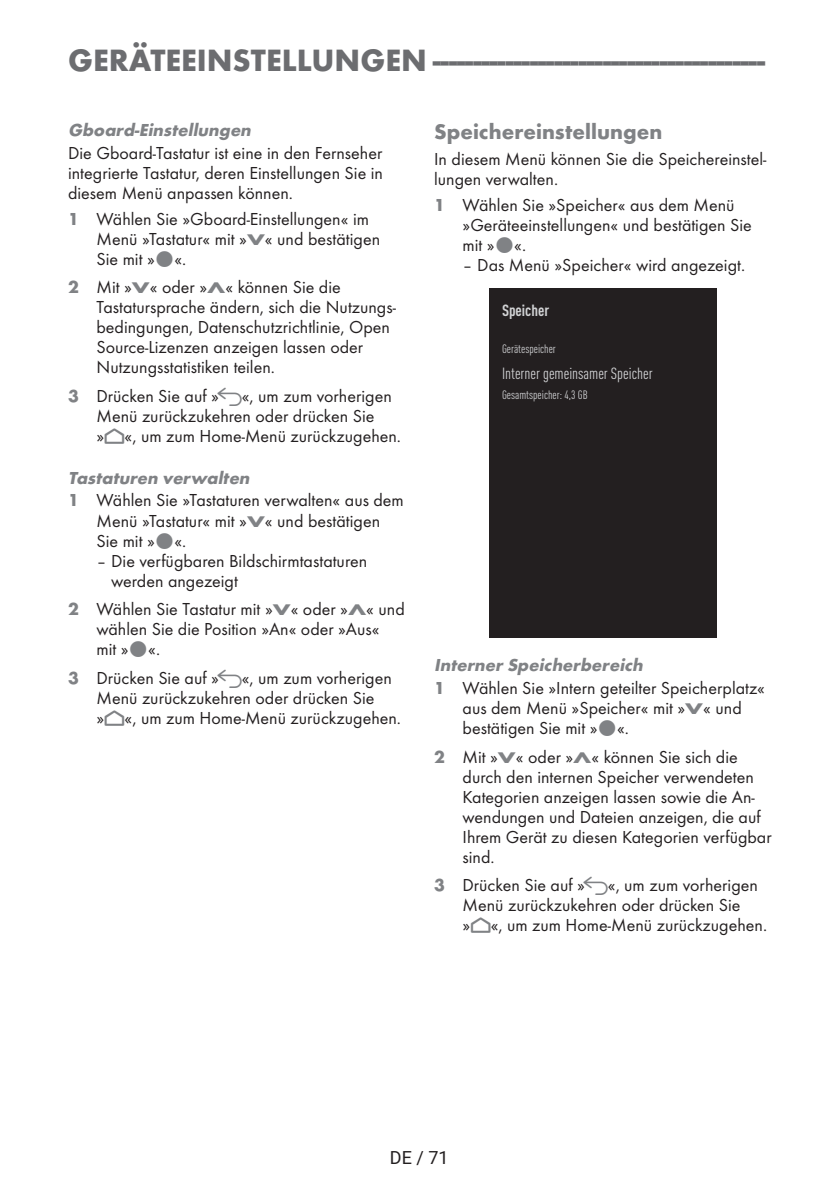
<style>
.page{position:relative;width:840px;height:1191px;background:#fff}
.page>*{position:absolute;margin:0;border:0;box-sizing:border-box;transform-origin:0 0}
.t1{font:700 32px "Futura TOT";color:#6c6d70}
.t2{font:700 22px "Futura TOT";color:#808285}
.t3{font:18px/20px "Futura TOT Boo";color:#231f20}
.t4{font:italic 700 18px "Futura TOT";color:#808285}
.t5{font:18px "Roboto";color:#231f20}
.t6{font:condensed 16px "DIN Pro";color:#d1d2d4}
.t7{font:700 condensed 16px "DIN Pro";color:#d1d2d4}
.t8{font:condensed 12px "DIN Pro";color:#d1d2d4}
.s1{font-family:"Futura TOT";font-weight:700;color:#808285}
.s2{font-family:"Futura TOT";font-weight:700;font-size:16px;color:#808285}
.s3{font-family:"Arcelik TS9 Android";font-size:20px;color:#808285}
.s4{font-family:"Arcelik TS9 Android";font-size:24px;color:#808285}
</style>
<div class="page">
<div style="left:489px;top:287px;width:227px;height:350px;background:#231f20"></div>
<h1 class="t1" style="left:68px;top:40px;width:698px">GERÄTEEINSTELLUNGEN------------------------------------------</h1>
<p class="t4" style="left:68px;top:119px;width:188px">Gboard-Einstellungen</p>
<p class="t3" style="left:68px;top:143px;width:316px;text-align:justify">Die Gboard-Tastatur ist eine in den Fernseher integrierte Tastatur, deren Einstellungen Sie in diesem Menü anpassen können.</p>
<p class="t3" style="left:96px;top:209px;width:285px;text-indent:-28px"><span class="s1">1</span> Wählen Sie »Gboard-Einstellungen« im<br>Menü »Tastatur« mit »<span class="s2">V</span>« und bestätigen<br>Sie mit » «.</p>
<p class="t3" style="left:96px;top:277px;width:301px;text-indent:-28px"><span class="s1">2</span> Mit »<span class="s2">V</span>« oder »<span class="s2">Λ</span>« können Sie die Tastatursprache ändern, sich die Nutzungs&shy;bedingungen, Datenschutzrichtlinie, Open Source-Lizenzen anzeigen lassen oder Nutzungsstatistiken teilen.</p>
<p class="t3" style="left:96px;top:386px;width:306px;text-indent:-28px"><span class="s1">3</span> Drücken Sie auf » <span class="s3">R</span>«, um zum vorherigen<br>Menü zurückzukehren oder drücken Sie »<span class="s4">P</span>«, um zum Home-Menü zurückzugehen.</p>
<p class="t4" style="left:68px;top:466px;width:187px">Tastaturen verwalten</p>
<p class="t3" style="left:96px;top:490px;width:309px;text-indent:-28px"><span class="s1">1</span> Wählen Sie »Tastaturen verwalten« aus dem<br>Menü »Tastatur« mit »<span class="s2">V</span>« und bestätigen<br>Sie mit » «.</p>
<p class="t3" style="left:111px;top:550px;width:257px;text-indent:-15px">– Die verfügbaren Bildschirmtastaturen werden angezeigt</p>
<p class="t3" style="left:96px;top:599px;width:310px;text-indent:-28px"><span class="s1">2</span> Wählen Sie Tastatur mit »<span class="s2">V</span>« oder »<span class="s2">Λ</span>« und wählen Sie die Position »An« oder »Aus«<br>mit » «.</p>
<p class="t3" style="left:96px;top:667px;width:306px;text-indent:-28px"><span class="s1">3</span> Drücken Sie auf » <span class="s3">R</span>«, um zum vorherigen<br>Menü zurückzukehren oder drücken Sie »<span class="s4">P</span>«, um zum Home-Menü zurückzugehen.</p>
<p class="t2" style="left:434px;top:118px;width:229px">Speichereinstellungen</p>
<p class="t3" style="left:434px;top:149px;width:333px">In diesem Menü können Sie die Speichereinstel&shy;lungen verwalten.</p>
<p class="t3" style="left:462px;top:195px;width:291px;text-indent:-28px"><span class="s1">1</span> Wählen Sie »Speicher« aus dem Menü »Geräteeinstellungen« und bestätigen Sie mit » «.</p>
<p class="t3" style="left:462px;top:255px;width:284px">– Das Menü »Speicher« wird angezeigt.</p>
<p class="t7" style="left:501px;top:298px;width:49px">Speicher</p>
<p class="t8" style="left:501px;top:340px;width:55px">Gerätespeicher</p>
<p class="t6" style="left:501px;top:361px;width:152px">Interner gemeinsamer Speicher</p>
<p class="t8" style="left:501px;top:386px;width:87px">Gesamtspeicher: 4,3 GB</p>
<p class="t4" style="left:434px;top:654px;width:214px">Interner Speicherbereich</p>
<p class="t3" style="left:462px;top:678px;width:304px;text-indent:-28px"><span class="s1">1</span> Wählen Sie »Intern geteilter Speicherplatz« aus dem Menü »Speicher« mit »<span class="s2">V</span>« und bestätigen Sie mit » «.</p>
<p class="t3" style="left:462px;top:746px;width:310px;text-indent:-28px"><span class="s1">2</span> Mit »<span class="s2">V</span>« oder »<span class="s2">Λ</span>« können Sie sich die durch den internen Speicher verwendeten Kategorien anzeigen lassen sowie die An&shy;wendungen und Dateien anzeigen, die auf Ihrem Gerät zu diesen Kategorien verfügbar sind.</p>
<p class="t3" style="left:462px;top:875px;width:306px;text-indent:-28px"><span class="s1">3</span> Drücken Sie auf » <span class="s3">R</span>«, um zum vorherigen<br>Menü zurückzukehren oder drücken Sie »<span class="s4">P</span>«, um zum Home-Menü zurückzugehen.</p>
<p class="t5" style="left:390px;top:1144px;width:60px">DE / 71</p>
</div>
